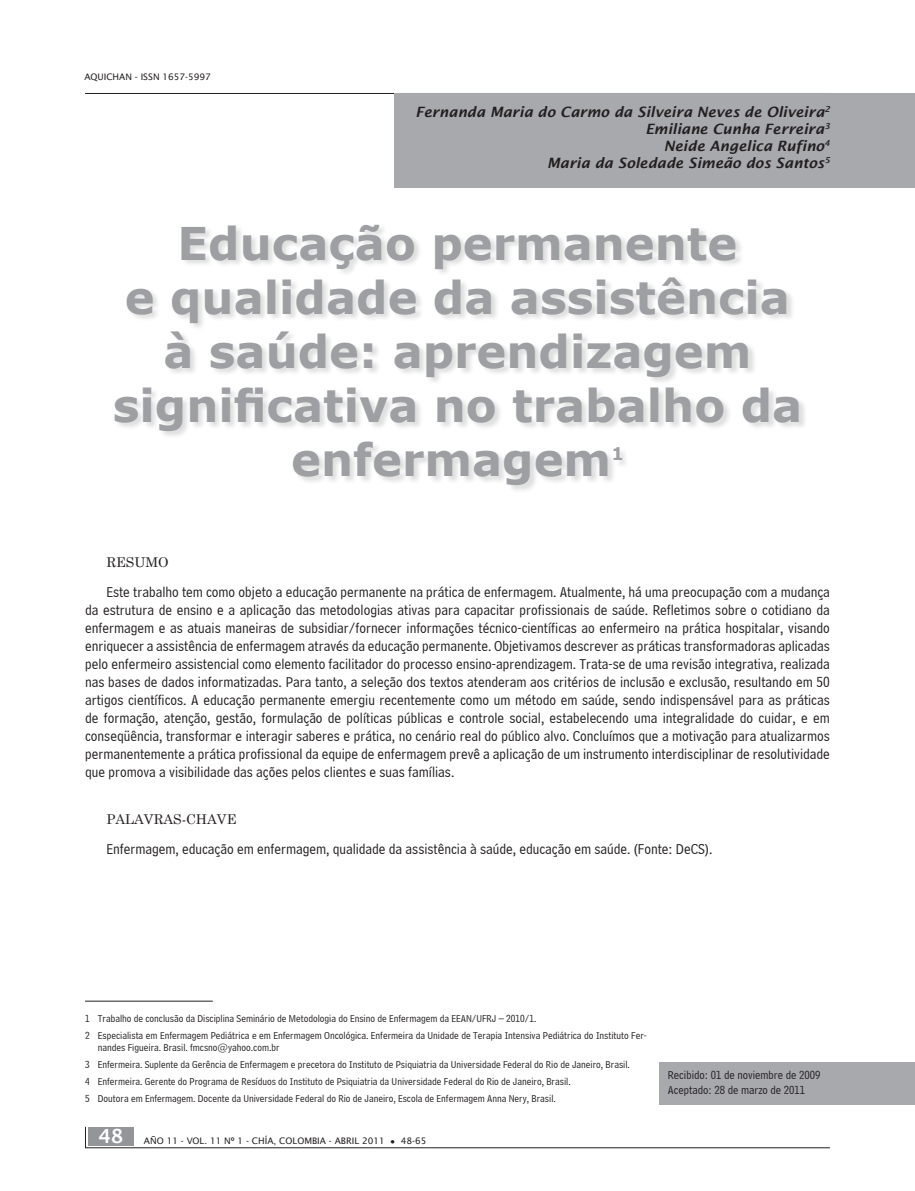
<style>
.page{position:relative;width:915px;height:1191px;background:#fff}
.page>*{position:absolute;margin:0;border:0;box-sizing:border-box;transform-origin:0 0}
.t1{font:700 45px/54px "MS Reference Sans Serif";color:#9d9fa2;text-align:center}
.t2{font:600 19.5px "Lucida Sans";color:#fff}
.t3{font:700 17.55px "MS Reference Sans Serif";color:#9d9fa2}
.t4{font:15px/18px "Bell Centennial BT Address";color:#231f20;text-align:justify}
.t5{font:italic 600 14.25px/17.1px "Lucida Sans";color:#231f20;text-align:right}
.t6{font:13.5px "Century Schoolbook";color:#231f20}
.t7{font:12px/14.4px "Bell Centennial BT Address";color:#231f20}
.t8{font:10.5px/16.8px "Bell Centennial BT Address";color:#231f20}
.t9{font:9px "Lucida Sans";color:#231f20}
</style>
<div class="page">
<hr style="left:85px;top:1147px;width:744px;height:1px;background:#231f20">
<svg style="left:85px;top:1126px;width:1px;height:21px"></svg>
<div style="left:88px;top:1126px;width:46px;height:19px;background:#939598"></div>
<hr style="left:85px;top:93px;width:744px;height:1px;background:#231f20">
<div style="left:659px;top:1061px;width:255px;height:43px;background:#a8a9ad"></div>
<div style="left:394px;top:93px;width:520px;height:94px;background:#a8a9ad"></div>
<div style="left:114px;top:224px;width:693px;height:269px;background:#231f20;opacity:.15"></div>
<hr style="left:85px;top:1000px;width:128px;height:1px;background:#231f20">
<p class="t9" style="left:84px;top:72px;width:128px">AQUICHAN - ISSN 1657-5997</p>
<p class="t5" style="left:415px;top:103px;width:415px">Fernanda Maria do Carmo da Silveira Neves de Oliveira<sup>2<br></sup>Emiliane Cunha Ferreira<sup>3<br></sup>Neide Angelica Rufino<sup>4<br></sup>Maria da Soledade Simeão dos Santos<sup>5</sup></p>
<h1 class="t1" style="left:113px;top:215px;width:690px">Educação permanente<br>e qualidade da assistência à saúde: aprendizagem significativa no trabalho da enfermagem</h1>
<p class="t3" style="left:611px;top:442px;width:14px">1</p>
<p class="t6" style="left:106px;top:554px;width:64px">RESUMO</p>
<p class="t4" style="left:85px;top:583px;width:746px;text-indent:21px">Este trabalho tem como objeto a educação permanente na prática de enfermagem. Atualmente, há uma preocupação com a mudança da estrutura de ensino e a aplicação das metodologias ativas para capacitar profissionais de saúde. Refletimos sobre o cotidiano da enfermagem e as atuais maneiras de subsidiar/fornecer informações técnico-científicas ao enfermeiro na prática hospitalar, visando enriquecer a assistência de enfermagem através da educação permanente. Objetivamos descrever as práticas transformadoras aplicadas pelo enfermeiro assistencial como elemento facilitador do processo ensino-aprendizagem. Trata-se de uma revisão integrativa, realizada nas bases de dados informatizadas. Para tanto, a seleção dos textos atenderam aos critérios de inclusão e exclusão, resultando em 50 artigos científicos. A educação permanente emergiu recentemente como um método em saúde, sendo indispensável para as práticas de formação, atenção, gestão, formulação de políticas públicas e controle social, estabelecendo uma integralidade do cuidar, e em conseqüência, transformar e interagir saberes e prática, no cenário real do público alvo. Concluímos que a motivação para atualizarmos permanentemente a prática profissional da equipe de enfermagem prevê a aplicação de um instrumento interdisciplinar de resolutividade que promova a visibilidade das ações pelos clientes e suas famílias.</p>
<p class="t6" style="left:106px;top:810px;width:131px">PALAVRAS-CHAVE</p>
<p class="t4" style="left:106px;top:839px;width:607px">Enfermagem, educação em enfermagem, qualidade da assistência à saúde, educação em saúde. (Fonte: DeCS).</p>
<p class="t8" style="left:85px;top:1009px;width:563px">1 Trabalho de conclusão da Disciplina Seminário de Metodologia do Ensino de Enfermagem da EEAN/UFRJ – 2010/1.<br>2 Especialista em Enfermagem Pediátrica e em Enfermagem Oncológica. Enfermeira da Unidade de Terapia Intensiva Pediátrica do Instituto Fer-</p>
<p class="t8" style="left:85px;top:1039px;width:546px;text-indent:13px">nandes Figueira. Brasil. fmcsno@yahoo.com.br<br>3 Enfermeira. Suplente da Gerência de Enfermagem e precetora do Instituto de Psiquiatria da Universidade Federal do Rio de Janeiro, Brasil.<br>4 Enfermeira. Gerente do Programa de Resíduos do Instituto de Psiquiatria da Universidade Federal do Rio de Janeiro, Brasil.<br>5 Doutora em Enfermagem. Docente da Universidade Federal do Rio de Janeiro, Escola de Enfermagem Anna Nery, Brasil.</p>
<h2 class="t2" style="left:98px;top:1125px;width:26px">48</h2>
<p class="t9" style="left:144px;top:1135px;width:284px">AÑO 11 - VOL. 11 Nº 1 - CHÍA, COLOMBIA - ABRIL 2011 ● 48-65</p>
<p class="t7" style="left:667px;top:1068px;width:154px">Recibido: 01 de noviembre de 2009<br>Aceptado: 28 de marzo de 2011</p>
</div>
